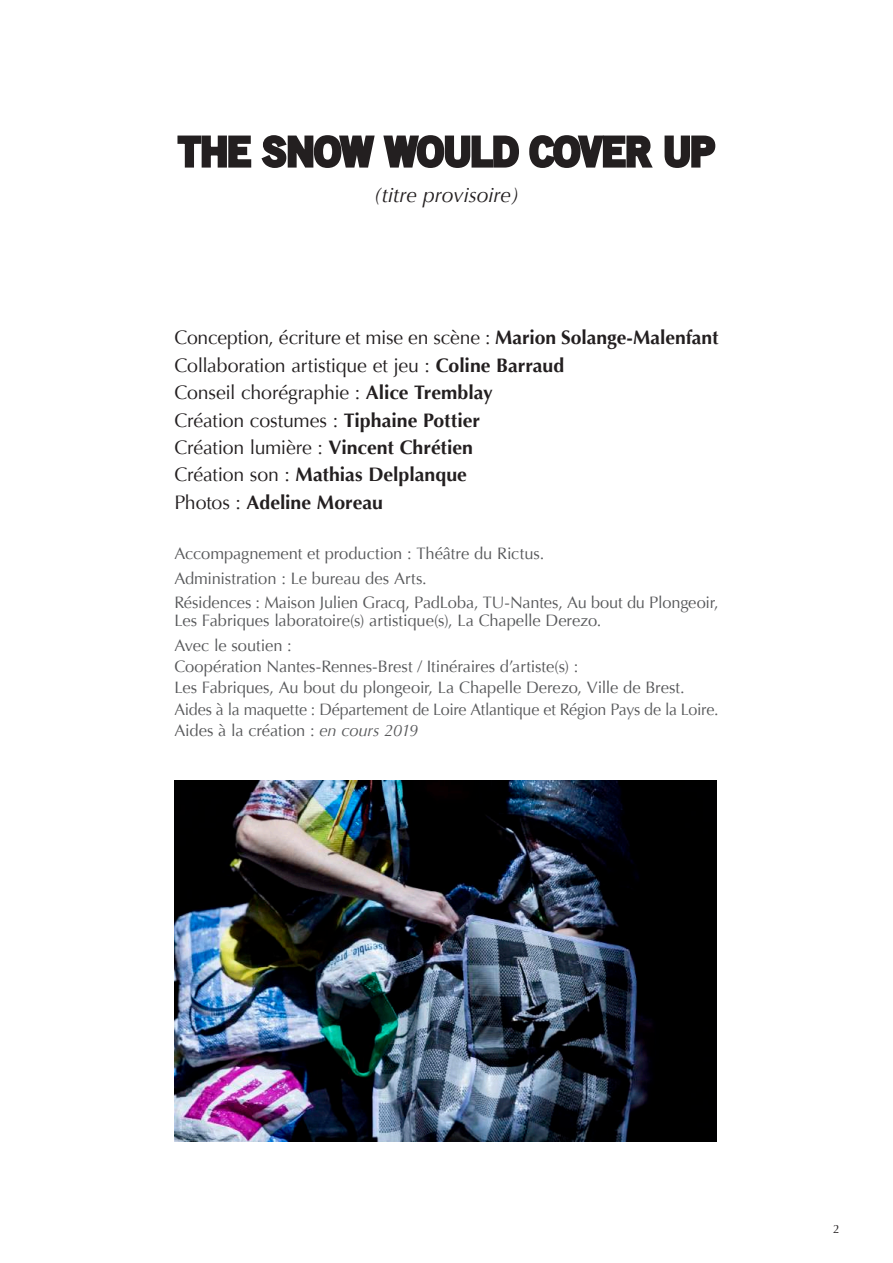
<style>
.page{position:relative;width:893px;height:1263px;background:#fff}
.page>*{position:absolute;margin:0;border:0;box-sizing:border-box;transform-origin:0 0}
.t1{font:900 39px "Old Sans";color:#231f20}
.t2{font:italic 21px "Optima";color:#231f20}
.t3{font:19.5px/27.5px "Optima";letter-spacing:-.01em;color:#231f20}
.t4{font:16.5px/24.5px "Optima";letter-spacing:-.01em;color:#57585a}
.t5{font:12px "Optima";color:#231f20}
.s1{font-weight:700}
.s2{font-style:italic}
</style>
<div class="page">
<svg style="left:177px;top:135px;width:75px;height:33px"></svg>
<svg style="left:261px;top:135px;width:258px;height:33px"></svg>
<svg style="left:529px;top:135px;width:124px;height:33px"></svg>
<svg style="left:664px;top:135px;width:52px;height:33px"></svg>
<img style="left:174px;top:780px;width:542px;height:362px">
<h1 class="t1" style="left:179px;top:127px;width:537px">THE SNOW WOULD COVER UP</h1>
<p class="t2" style="left:374px;top:182px;width:147px">(titre provisoire)</p>
<p class="t3" style="left:174px;top:324px;width:546px">Conception, écriture et mise en scène : <span class="s1">Marion Solange-Malenfant </span>Collaboration artistique et jeu : <span class="s1">Coline Barraud<br></span>Conseil chorégraphie : <span class="s1">Alice Tremblay<br></span>Création costumes : <span class="s1">Tiphaine Pottier<br></span>Création lumière : <span class="s1">Vincent Chrétien<br></span>Création son : <span class="s1">Mathias Delplanque<br></span>Photos : <span class="s1">Adeline Moreau</span></p>
<p class="t4" style="left:174px;top:542px;width:546px">Accompagnement et production : Théâtre du Rictus.<br>Administration : Le bureau des Arts.<br>Résidences : Maison Julien Gracq, PadLoba, TU-Nantes, Au bout du Plongeoir,</p>
<p class="t4" style="left:174px;top:609px;width:429px">Les Fabriques laboratoire(s) artistique(s), La Chapelle Derezo.<br>Avec le soutien :</p>
<p class="t4" style="left:174px;top:656px;width:546px;line-height:21.5px">Coopération Nantes-Rennes-Brest / Itinéraires d’artiste(s) :<br>Les Fabriques, Au bout du plongeoir, La Chapelle Derezo, Ville de Brest.<br>Aides à la maquette : Département de Loire Atlantique et Région Pays de la Loire.<br>Aides à la création : <span class="s2">en cours 2019</span></p>
<p class="t5" style="left:833px;top:1222px;width:8px">2</p>
</div>
